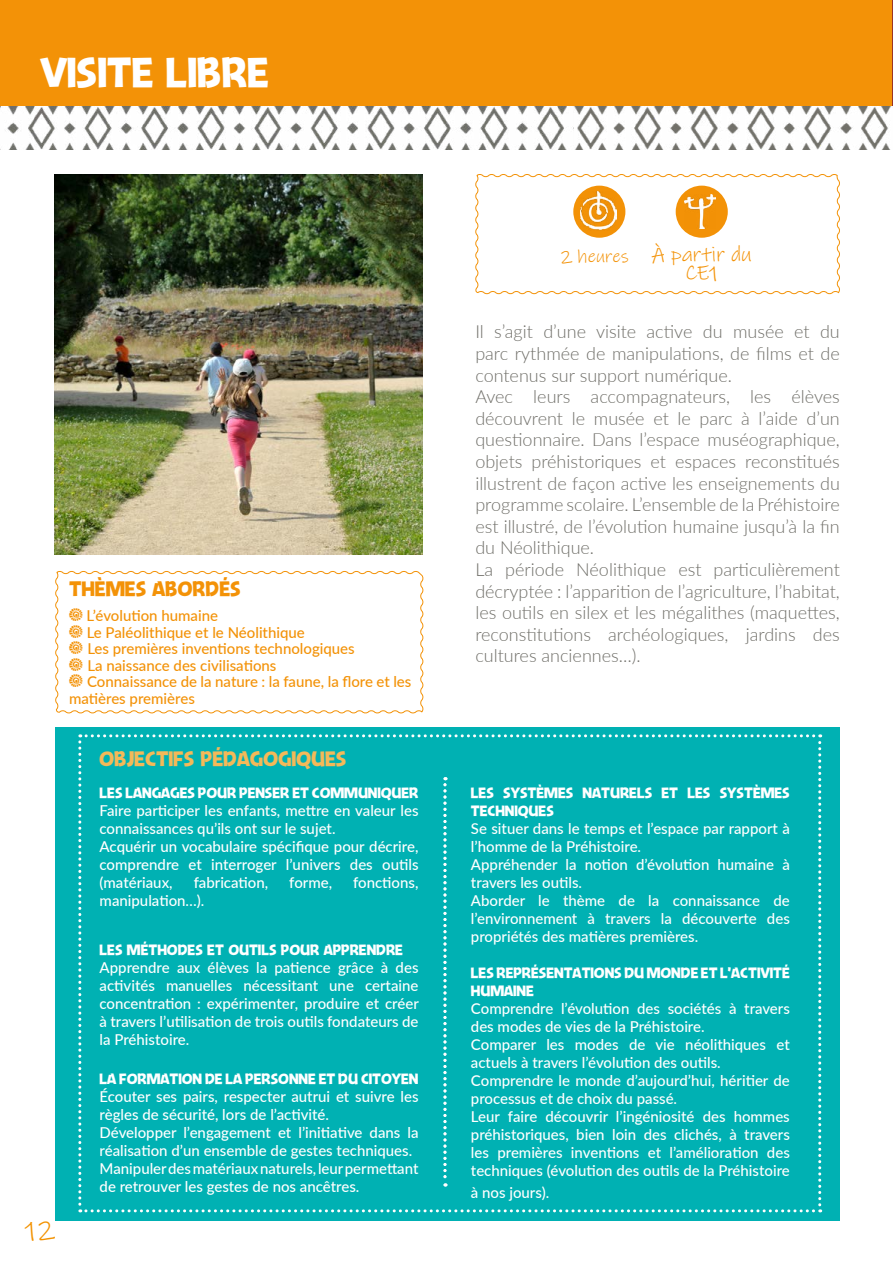
<style>
.page{position:relative;width:893px;height:1263px;background:#fff}
.page>*{position:absolute;margin:0;border:0;box-sizing:border-box;transform-origin:0 0}
.t1{font:42px "Jengle Jungallery";color:#fff}
.t2{font:27px "Ink Free";color:#f39200}
.t3{font:21px "Jengle Jungallery";color:#f4b959}
.t4{font:21px/18px "Ink Free";color:#f39207}
.t5{font:21px "Jengle Jungallery";color:#f39207}
.t6{font:300 18px/21.6px "Lato";color:#6f6e68}
.t7{font:500 15px/18px "Lato";color:#fff}
.t8{font:15px/18px "Jengle Jungallery";color:#fff}
.t9{font:500 15px "Lato";color:#f39207}
.s1{font-size:18px}
</style>
<div class="page">
<img style="left:0;top:106px;width:892px;height:44px">
<div style="left:55px;top:727px;width:785px;height:493px;background:#00b1b3"></div>
<svg style="left:78px;top:734px;width:743px;height:478px"></svg>
<img style="left:54px;top:174px;width:368px;height:381px">
<svg style="left:55px;top:571px;width:369px;height:143px"></svg>
<svg style="left:475px;top:174px;width:365px;height:121px"></svg>
<div style="left:0;top:0;width:892px;height:106px;background:#f39207"></div>
<div style="left:573px;top:186px;width:52px;height:52px;background:#f39207;border-radius:50%"></div>
<img style="left:581px;top:191px;width:36px;height:39px">
<div style="left:676px;top:186px;width:52px;height:52px;background:#f39207;border-radius:50%"></div>
<img style="left:684px;top:195px;width:31px;height:34px">
<hr style="left:892px;top:0;width:1px;height:106px;background:#9b3324">
<svg style="left:69px;top:608px;width:14px;height:79px"></svg>
<h1 class="t1" style="left:40px;top:47px;width:230px">VISITE LIBRE</h1>
<h3 class="t5" style="left:69px;top:576px;width:173px">THÈMES ABORDÉS</h3>
<p class="t9" style="left:87px;top:605px;width:133px">L’évolution humaine</p>
<p class="t9" style="left:87px;top:621px;width:220px">Le Paléolithique et le Néolithique</p>
<p class="t9" style="left:87px;top:638px;width:269px">Les premières inventions technologiques</p>
<p class="t9" style="left:87px;top:654px;width:191px">La naissance des civilisations</p>
<p class="t9" style="left:87px;top:671px;width:326px">Connaissance de la nature : la faune, la flore et les</p>
<p class="t9" style="left:69px;top:687px;width:127px">matières premières</p>
<h2 class="t2" style="left:25px;top:1211px;width:32px">12</h2>
<h3 class="t3" style="left:99px;top:746px;width:249px">OBJECTIFS PÉDAGOGIQUES</h3>
<p class="t8" style="left:100px;top:783px;width:320px">LES LANGAGES POUR PENSER ET COMMUNIQUER</p>
<p class="t7" style="left:100px;top:801px;width:320px">Faire participer les enfants, mettre en valeur les connaissances qu’ils ont sur le sujet.<br>Acquérir un vocabulaire spécifique pour décrire, comprendre et interroger l’univers des outils (matériaux,</p>
<p class="t7" style="left:194px;top:873px;width:76px">fabrication,</p>
<p class="t7" style="left:289px;top:873px;width:44px">forme,</p>
<p class="t7" style="left:353px;top:873px;width:67px">fonctions,</p>
<p class="t7" style="left:100px;top:891px;width:106px">manipulation…).</p>
<p class="t8" style="left:100px;top:940px;width:305px">LES MÉTHODES ET OUTILS POUR APPRENDRE</p>
<p class="t7" style="left:100px;top:957px;width:321px;text-align:justify">Apprendre aux élèves la patience grâce à des activités manuelles nécessitant une certaine concentration : expérimenter, produire et créer à travers l’utilisation de trois outils fondateurs de la Préhistoire.</p>
<p class="t8" style="left:100px;top:1069px;width:320px">LA FORMATION DE LA PERSONNE ET DU CITOYEN</p>
<p class="t7" style="left:100px;top:1087px;width:320px">Écouter ses pairs, respecter autrui et suivre les règles de sécurité, lors de l’activité.<br>Développer l’engagement et l’initiative dans la réalisation d’un ensemble de gestes techniques.<br>Manipuler des matériaux naturels, leur permettant de retrouver les gestes de nos ancêtres.</p>
<h3 class="t4" style="left:685px;top:245px;width:68px;text-indent:-125px"><span class="s1">2 heures</span> À partir du<br>CE1</h3>
<p class="t6" style="left:475px;top:320px;width:366px">Il s’agit d’une visite active du musée et du parc rythmée de manipulations, de films et de contenus sur support numérique.<br>Avec leurs accompagnateurs, les élèves découvrent le musée et le parc à l’aide d’un questionnaire. Dans l’espace muséographique, objets préhistoriques et espaces reconstitués illustrent de façon active les enseignements du programme scolaire. L’ensemble de la Préhistoire est illustré, de l’évolution humaine jusqu’à la fin du Néolithique.<br>La période Néolithique est particulièrement décryptée : l’apparition de l’agriculture, l’habitat, les outils en silex et les mégalithes (maquettes, reconstitutions archéologiques, jardins des cultures anciennes…).</p>
<p class="t8" style="left:471px;top:783px;width:320px">LES SYSTÈMES NATURELS ET LES SYSTÈMES<br>TECHNIQUES</p>
<p class="t7" style="left:471px;top:819px;width:320px">Se situer dans le temps et l’espace par rapport à l’homme de la Préhistoire.<br>Appréhender la notion d’évolution humaine à travers les outils.<br>Aborder le thème de la connaissance de l’environnement à travers la découverte des propriétés des matières premières.</p>
<p class="t8" style="left:471px;top:963px;width:320px">LES REPRÉSENTATIONS DU MONDE ET L’ACTIVITÉ<br>HUMAINE</p>
<p class="t7" style="left:471px;top:999px;width:320px">Comprendre l’évolution des sociétés à travers des modes de vies de la Préhistoire.<br>Comparer les modes de vie néolithiques et actuels à travers l’évolution des outils.<br>Comprendre le monde d’aujourd’hui, héritier de processus et de choix du passé.<br>Leur faire découvrir l’ingéniosité des hommes préhistoriques, bien loin des clichés, à travers les premières inventions et l’amélioration des techniques (évolution des outils de la Préhistoire</p>
<p class="t7" style="left:471px;top:1182px;width:80px">à nos jours).</p>
</div>
